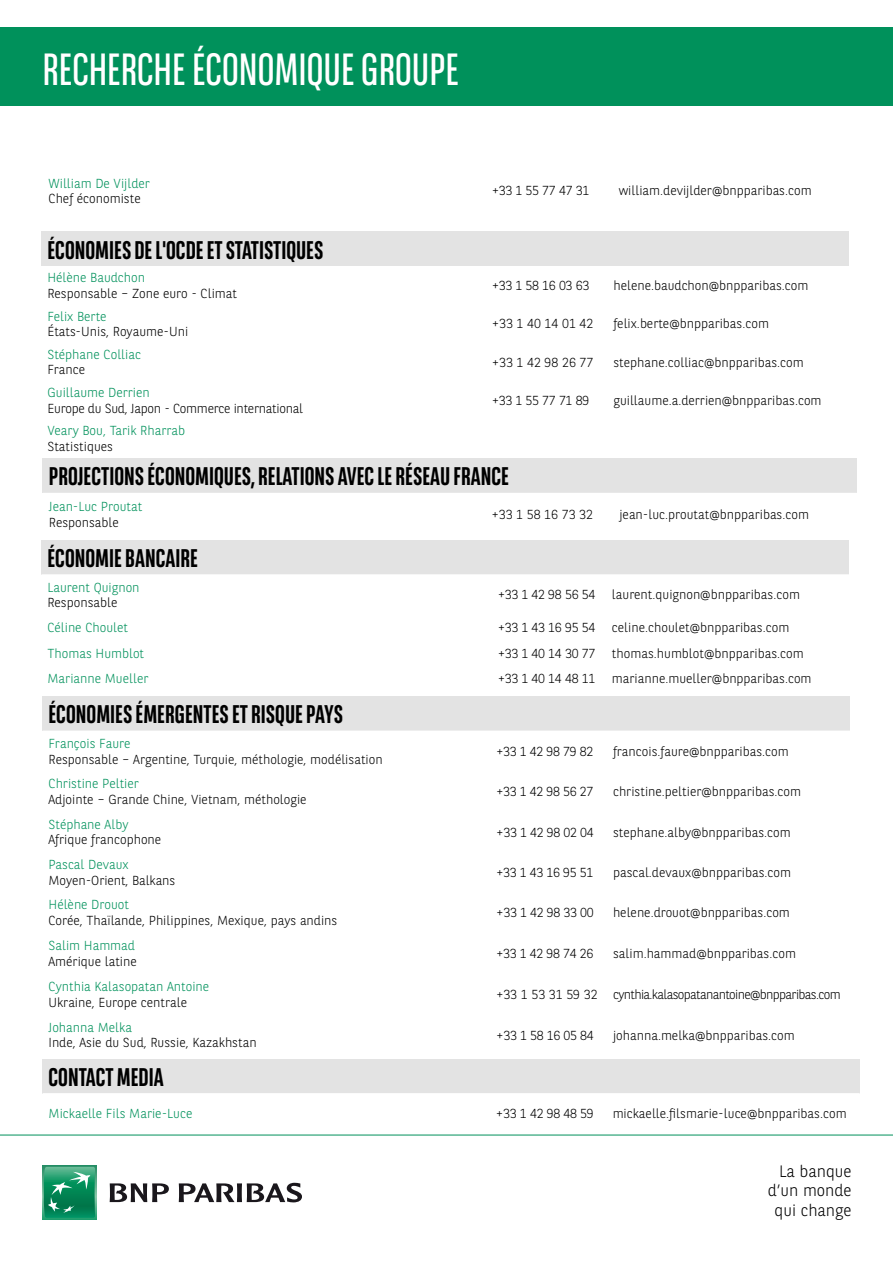
<style>
.page{position:relative;width:893px;height:1263px;background:#fff}
.page>*{position:absolute;margin:0;border:0;box-sizing:border-box;transform-origin:0 0}
.t1{font:45px "BNPP Sans Condensed";color:#fff}
.t2{font:700 25.5px "BNPP Sans Condensed";color:#000}
.t3{font:300 16.5px/19.8px "BNPP Sans";color:#000;text-align:right}
.t4{font:300 13.05px "BNPP Sans";color:#000}
.t5{font:300 13.05px "BNPP Sans";color:#00915b}
.t6{font:300 13.05px "BNPP Sans";letter-spacing:-.05em;color:#000}
.t7{font:300 13.05px "BNPP Sans";letter-spacing:-.02em;color:#000}
</style>
<div class="page">
<svg style="left:43px;top:1166px;width:53px;height:53px"></svg>
<svg style="left:44px;top:1167px;width:51px;height:51px;background:#26996e"></svg>
<svg style="left:110px;top:1183px;width:59px;height:19px"></svg>
<svg style="left:179px;top:1183px;width:123px;height:19px"></svg>
<hr style="left:0;top:1135px;width:893px;height:1px;background:#00915b">
<div style="left:1px;top:27px;width:892px;height:79px;background:#00915b"></div>
<div style="left:43px;top:1059px;width:817px;height:34px;background:#e3e3e3"></div>
<div style="left:41px;top:232px;width:808px;height:34px;background:#e3e3e3"></div>
<div style="left:41px;top:540px;width:808px;height:34px;background:#e3e3e3"></div>
<div style="left:43px;top:696px;width:807px;height:35px;background:#e3e3e3"></div>
<div style="left:43px;top:459px;width:814px;height:34px;background:#e3e3e3"></div>
<h1 class="t1" style="left:43px;top:41px;width:418px">RECHERCHE ÉCONOMIQUE GROUPE</h1>
<p class="t5" style="left:49px;top:174px;width:103px">William De Vijlder</p>
<p class="t4" style="left:49px;top:190px;width:94px">Chef économiste</p>
<h2 class="t2" style="left:47px;top:235px;width:278px">ÉCONOMIES DE L'OCDE ET STATISTIQUES</h2>
<p class="t5" style="left:47px;top:269px;width:99px">Hélène Baudchon</p>
<p class="t4" style="left:47px;top:284px;width:191px">Responsable – Zone euro - Climat</p>
<p class="t5" style="left:47px;top:307px;width:61px">Felix Berte</p>
<p class="t4" style="left:47px;top:323px;width:142px">États-Unis, Royaume-Uni</p>
<p class="t5" style="left:47px;top:345px;width:95px">Stéphane Colliac</p>
<p class="t4" style="left:47px;top:361px;width:39px">France</p>
<p class="t5" style="left:47px;top:384px;width:104px">Guillaume Derrien</p>
<p class="t7" style="left:47px;top:399px;width:257px">Europe du Sud, Japon - Commerce international</p>
<p class="t5" style="left:47px;top:422px;width:139px">Veary Bou, Tarik Rharrab</p>
<p class="t4" style="left:47px;top:437px;width:67px">Statistiques</p>
<p class="t4" style="left:492px;top:182px;width:99px">+33 1 55 77 47 31</p>
<p class="t4" style="left:619px;top:182px;width:195px">william.devijlder@bnpparibas.com</p>
<p class="t4" style="left:492px;top:277px;width:99px">+33 1 58 16 03 63</p>
<p class="t4" style="left:613px;top:277px;width:197px">helene.baudchon@bnpparibas.com</p>
<p class="t4" style="left:492px;top:315px;width:103px">+33 1 40 14 01 42</p>
<p class="t4" style="left:613px;top:315px;width:157px">felix.berte@bnpparibas.com</p>
<p class="t4" style="left:492px;top:353px;width:103px">+33 1 42 98 26 77</p>
<p class="t4" style="left:613px;top:353px;width:192px">stephane.colliac@bnpparibas.com</p>
<p class="t4" style="left:492px;top:391px;width:99px">+33 1 55 77 71 89</p>
<p class="t4" style="left:613px;top:391px;width:210px">guillaume.a.derrien@bnpparibas.com</p>
<h2 class="t2" style="left:49px;top:462px;width:462px">PROJECTIONS ÉCONOMIQUES, RELATIONS AVEC LE RÉSEAU FRANCE</h2>
<p class="t5" style="left:49px;top:498px;width:95px">Jean-Luc Proutat</p>
<p class="t4" style="left:49px;top:513px;width:72px">Responsable</p>
<p class="t4" style="left:492px;top:505px;width:103px">+33 1 58 16 73 32</p>
<p class="t4" style="left:619px;top:505px;width:191px">jean-luc.proutat@bnpparibas.com</p>
<h2 class="t2" style="left:47px;top:543px;width:152px">ÉCONOMIE BANCAIRE</h2>
<p class="t5" style="left:47px;top:578px;width:94px">Laurent Quignon</p>
<p class="t4" style="left:47px;top:594px;width:72px">Responsable</p>
<p class="t4" style="left:498px;top:586px;width:99px">+33 1 42 98 56 54</p>
<p class="t4" style="left:612px;top:586px;width:189px">laurent.quignon@bnpparibas.com</p>
<p class="t5" style="left:47px;top:619px;width:82px">Céline Choulet</p>
<p class="t4" style="left:498px;top:619px;width:99px">+33 1 43 16 95 54</p>
<p class="t4" style="left:612px;top:619px;width:179px">celine.choulet@bnpparibas.com</p>
<p class="t5" style="left:47px;top:644px;width:98px">Thomas Humblot</p>
<p class="t4" style="left:498px;top:644px;width:99px">+33 1 40 14 30 77</p>
<p class="t4" style="left:612px;top:644px;width:193px">thomas.humblot@bnpparibas.com</p>
<p class="t5" style="left:47px;top:670px;width:103px">Marianne Mueller</p>
<p class="t4" style="left:498px;top:670px;width:99px">+33 1 40 14 48 11</p>
<p class="t4" style="left:612px;top:670px;width:201px">marianne.mueller@bnpparibas.com</p>
<h2 class="t2" style="left:49px;top:699px;width:296px">ÉCONOMIES ÉMERGENTES ET RISQUE PAYS</h2>
<p class="t5" style="left:49px;top:734px;width:84px">François Faure</p>
<p class="t4" style="left:49px;top:750px;width:336px">Responsable – Argentine, Turquie, méthologie, modélisation</p>
<p class="t4" style="left:496px;top:742px;width:99px">+33 1 42 98 79 82</p>
<p class="t4" style="left:613px;top:742px;width:177px">francois.faure@bnpparibas.com</p>
<p class="t5" style="left:49px;top:775px;width:92px">Christine Peltier</p>
<p class="t4" style="left:49px;top:790px;width:260px">Adjointe – Grande Chine, Vietnam, méthologie</p>
<p class="t5" style="left:49px;top:815px;width:81px">Stéphane Alby</p>
<p class="t4" style="left:49px;top:831px;width:114px">Afrique francophone</p>
<p class="t5" style="left:49px;top:856px;width:82px">Pascal Devaux</p>
<p class="t4" style="left:49px;top:871px;width:128px">Moyen-Orient, Balkans</p>
<p class="t5" style="left:49px;top:896px;width:82px">Hélène Drouot</p>
<p class="t4" style="left:49px;top:912px;width:290px">Corée, Thaïlande, Philippines, Mexique, pays andins</p>
<p class="t5" style="left:49px;top:937px;width:88px">Salim Hammad</p>
<p class="t4" style="left:49px;top:952px;width:90px">Amérique latine</p>
<p class="t5" style="left:49px;top:978px;width:162px">Cynthia Kalasopatan Antoine</p>
<p class="t4" style="left:49px;top:993px;width:140px">Ukraine, Europe centrale</p>
<p class="t5" style="left:49px;top:1018px;width:85px">Johanna Melka</p>
<p class="t4" style="left:49px;top:1034px;width:210px">Inde, Asie du Sud, Russie, Kazakhstan</p>
<p class="t4" style="left:496px;top:783px;width:99px">+33 1 42 98 56 27</p>
<p class="t4" style="left:613px;top:783px;width:190px">christine.peltier@bnpparibas.com</p>
<p class="t4" style="left:496px;top:823px;width:99px">+33 1 42 98 02 04</p>
<p class="t4" style="left:613px;top:823px;width:179px">stephane.alby@bnpparibas.com</p>
<p class="t4" style="left:496px;top:863px;width:99px">+33 1 43 16 95 51</p>
<p class="t4" style="left:613px;top:863px;width:180px">pascal.devaux@bnpparibas.com</p>
<p class="t4" style="left:496px;top:904px;width:99px">+33 1 42 98 33 00</p>
<p class="t4" style="left:613px;top:904px;width:178px">helene.drouot@bnpparibas.com</p>
<p class="t4" style="left:496px;top:945px;width:99px">+33 1 42 98 74 26</p>
<p class="t4" style="left:613px;top:945px;width:184px">salim.hammad@bnpparibas.com</p>
<p class="t6" style="left:496px;top:986px;width:346px">+33 1 53 31 59 32 cynthia.kalasopatanantoine@bnpparibas.com</p>
<p class="t4" style="left:496px;top:1026px;width:99px">+33 1 58 16 05 84</p>
<p class="t4" style="left:613px;top:1026px;width:183px">johanna.melka@bnpparibas.com</p>
<h2 class="t2" style="left:49px;top:1062px;width:117px">CONTACT MEDIA</h2>
<p class="t5" style="left:49px;top:1105px;width:145px">Mickaelle Fils Marie-Luce</p>
<p class="t4" style="left:496px;top:1105px;width:99px">+33 1 42 98 48 59</p>
<p class="t4" style="left:613px;top:1105px;width:235px">mickaelle.filsmarie-luce@bnpparibas.com</p>
<p class="t3" style="left:768px;top:1160px;width:85px">La banque d’un monde qui change</p>
</div>
